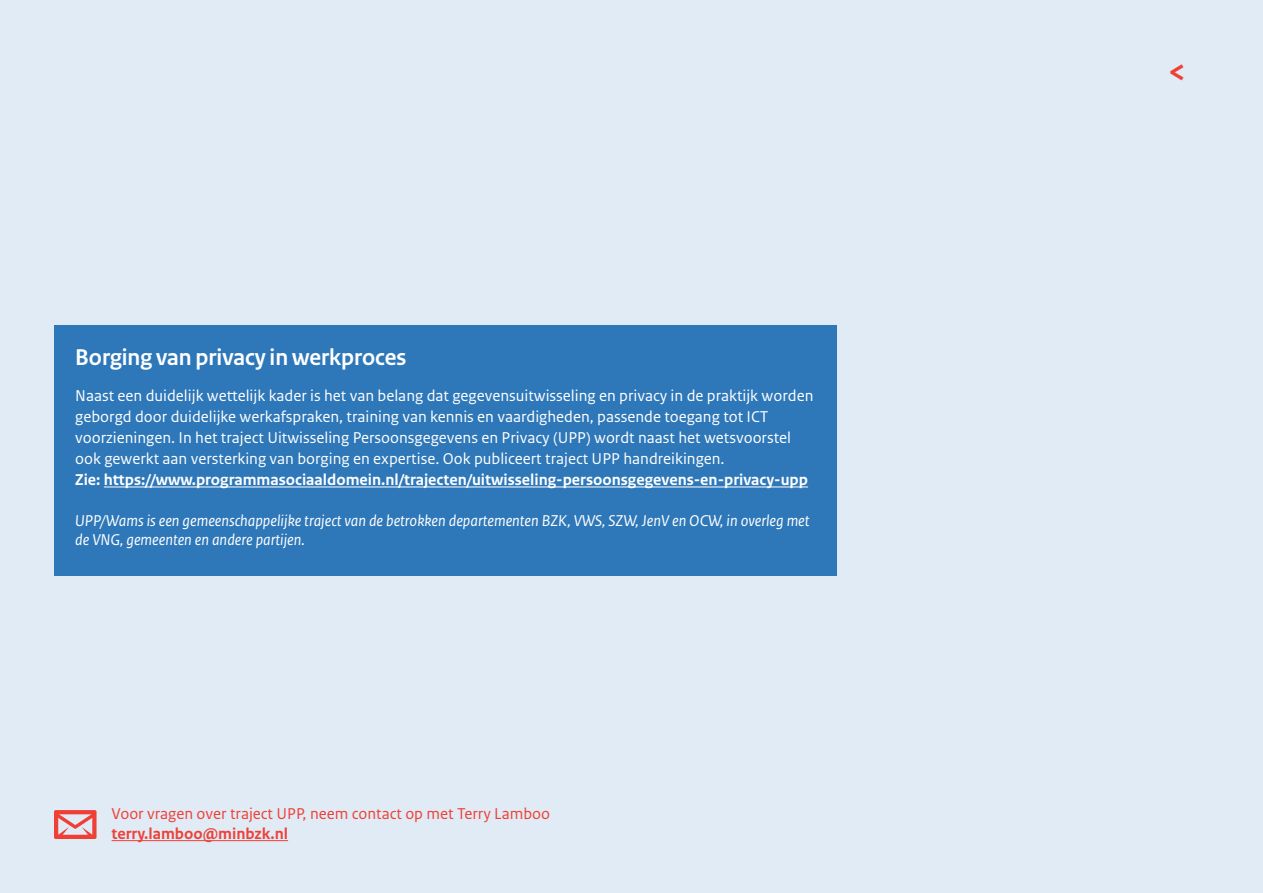
<style>
.page{position:relative;width:1263px;height:893px;background:#e0ebf5}
.page>*{position:absolute;margin:0;border:0;box-sizing:border-box;transform-origin:0 0}
.t1{font:700 24px "Rijksoverheid Sans Heading";color:#fff}
.t2{font:16.5px/21px "Rijksoverheid Sans Text";color:#fff}
.t3{font:italic 16.5px/19.5px "Rijksoverheid Sans Text";color:#fff}
.t4{font:700 16.5px "Rijksoverheid Sans Text";color:#fff}
.t5{font:16.5px "Rijksoverheid Sans Text";color:#f04036}
.t6{font:700 16.5px "Rijksoverheid Sans Text";color:#f04036}
</style>
<div class="page">
<div style="left:54px;top:325px;width:782px;height:251px;background:#2e78ba"></div>
<hr style="left:104px;top:487px;width:704px;height:1px;background:#fff">
<hr style="left:112px;top:840px;width:176px;height:1px;background:#f04036">
<svg style="left:54px;top:810px;width:43px;height:29px"></svg>
<p class="t1" style="left:75px;top:343px;width:333px">Borging van privacy in werkproces</p>
<p class="t2" style="left:75px;top:386px;width:740px">Naast een duidelijk wettelijk kader is het van belang dat gegevensuitwisseling en privacy in de praktijk worden geborgd door duidelijke werkafspraken, training van kennis en vaardigheden, passende toegang tot ICT voorzieningen. In het traject Uitwisseling Persoonsgegevens en Privacy (UPP) wordt naast het wetsvoorstel ook gewerkt aan versterking van borging en expertise. Ook publiceert traject UPP handreikingen.</p>
<p class="t4" style="left:75px;top:471px;width:734px">Zie: https://www.programmasociaaldomein.nl/trajecten/uitwisseling-persoonsgegevens-en-privacy-upp</p>
<p class="t3" style="left:75px;top:511px;width:736px">UPP/Wams is een gemeenschappelijke traject van de betrokken departementen BZK, VWS, SZW, JenV en OCW, in overleg met de VNG, gemeenten en andere partijen.</p>
<p class="t5" style="left:112px;top:805px;width:440px">Voor vragen over traject UPP, neem contact op met Terry Lamboo</p>
<p class="t6" style="left:112px;top:824px;width:178px">terry.lamboo@minbzk.nl</p>
</div>
